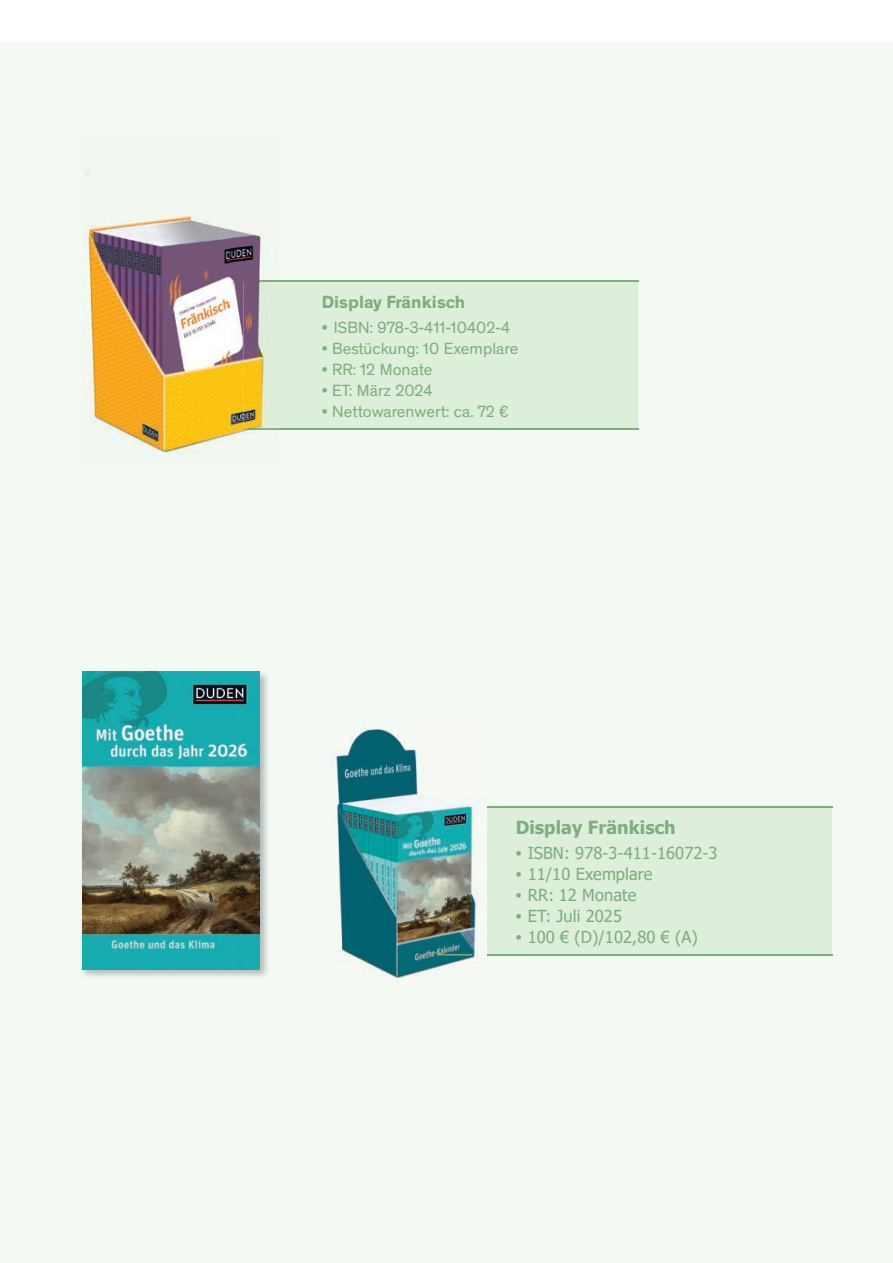
<style>
.page{position:relative;width:893px;height:1263px;background:#fff}
.page>*{position:absolute;margin:0;border:0;box-sizing:border-box;transform-origin:0 0}
.t1{font:700 18px "Tahoma";letter-spacing:.005em;color:#7ead7e}
.t2{font:700 18px "Theinhardt";letter-spacing:.005em;color:#7ead7e}
.t3{font:16.5px "Theinhardt";letter-spacing:.005em;color:#7ead7e}
.t4{font:16.5px "Tahoma";letter-spacing:.005em;color:#7ead7e}
.s1{font-family:"Theinhardt"}
</style>
<div class="page">
<div style="left:0;top:43px;width:893px;height:1220px;background:#f3faf4"></div>
<img style="left:82px;top:671px;width:186px;height:306px">
<img style="left:82px;top:671px;width:177px;height:298px">
<div style="left:438px;top:806px;width:394px;height:149px;background:#ddeeda"></div>
<hr style="left:438px;top:806px;width:395px;height:1px;background:#7ead7e">
<hr style="left:438px;top:954px;width:395px;height:1px;background:#7ead7e">
<img style="left:335px;top:729px;width:152px;height:249px">
<img style="left:438px;top:954px;width:34px;height:1px">
<div style="left:244px;top:280px;width:394px;height:149px;background:#ddeeda"></div>
<hr style="left:244px;top:280px;width:395px;height:2px;background:#7ead7e">
<hr style="left:244px;top:428px;width:395px;height:2px;background:#7ead7e">
<img style="left:84px;top:171px;width:183px;height:285px">
<img style="left:244px;top:282px;width:34px;height:148px">
<img style="left:244px;top:280px;width:23px;height:2px">
<p class="t2" style="left:322px;top:290px;width:145px">Display Fränkisch</p>
<p class="t3" style="left:322px;top:318px;width:190px">• ISBN: 978-3-411-10402-4</p>
<p class="t3" style="left:322px;top:339px;width:198px">• Bestückung: 10 Exemplare</p>
<p class="t3" style="left:322px;top:360px;width:112px">• RR: 12 Monate</p>
<p class="t3" style="left:322px;top:381px;width:112px">• ET: März 2024</p>
<p class="t3" style="left:322px;top:402px;width:189px">• Nettowarenwert: ca. 72 €</p>
<p class="t1" style="left:516px;top:815px;width:162px">Display Fränkisch</p>
<p class="t4" style="left:516px;top:842px;width:203px"><span class="s1">•</span> ISBN: 978-3-411-16072-3</p>
<p class="t4" style="left:516px;top:863px;width:138px"><span class="s1">•</span> 11/10 Exemplare</p>
<p class="t4" style="left:516px;top:884px;width:122px"><span class="s1">•</span> RR: 12 Monate</p>
<p class="t4" style="left:516px;top:905px;width:108px"><span class="s1">•</span> ET: Juli 2025</p>
<p class="t4" style="left:516px;top:926px;width:184px"><span class="s1">•</span> 100 € (D)/102,80 € (A)</p>
</div>
